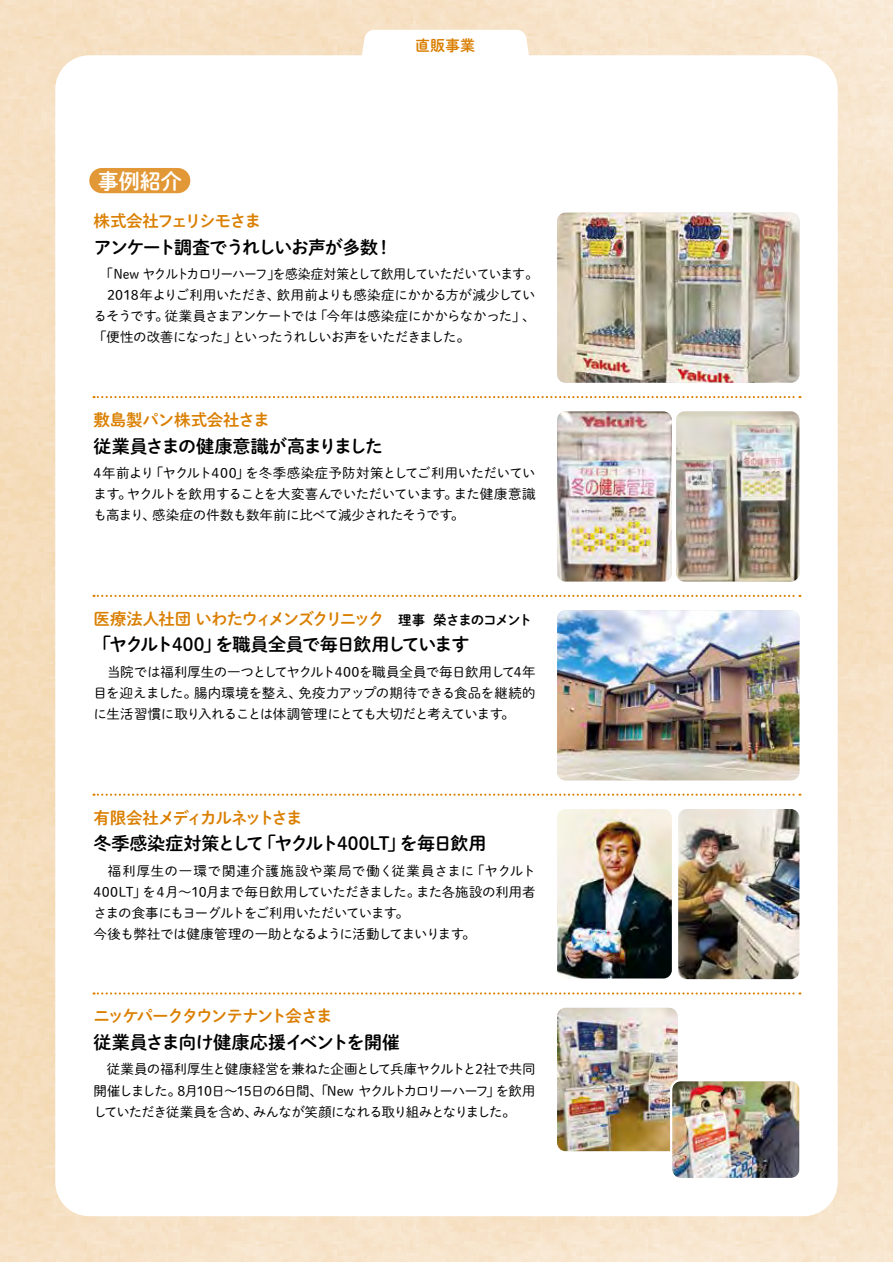
<style>
.page{position:relative;width:893px;height:1263px;background:#fff}
.page>*{position:absolute;margin:0;border:0;box-sizing:border-box;transform-origin:0 0}
.t1{font:21px "Shuei M Go Std B";color:#fff}
.t2{font:18px "Shuei M Go Std B";letter-spacing:-.065em;color:#000}
.t3{font:18px "Shuei M Go Std B";letter-spacing:-.04em;color:#000}
.t4{font:16.5px "Shuei M Go Std B";letter-spacing:-.08em;color:#da7f00}
.t5{font:16.5px "Shuei M Go Std B";letter-spacing:-.11em;color:#da7f00}
.t6{font:16.5px "Shuei M Go Std B";letter-spacing:-.105em;color:#da7f00}
.t7{font:16.5px "Shuei M Go Std B";letter-spacing:-.015em;color:#da7f00}
.t8{font:15px "Shuei M Go Std B";color:#da7f00}
.t9{font:13.5px/21px "Shuei M Go Std L";letter-spacing:-.05em;color:#000;text-align:justify}
.t10{font:13.5px/21px "Shuei M Go Std L";letter-spacing:-.05em;color:#000;scale:.95 1}
.s1{font-size:13.5px;color:#000}
</style>
<div class="page">
<img style="left:0;top:0;width:893px;height:1261px">
<div style="left:55px;top:55px;width:783px;height:1161px;background:#fff;border-radius:34px"></div>
<svg style="left:360px;top:30px;width:171px;height:26px"></svg>
<div style="left:89px;top:168px;width:101px;height:25px;background:#e29836;border-radius:13px"></div>
<img style="left:557px;top:213px;width:242px;height:170px">
<img style="left:557px;top:1008px;width:121px;height:143px">
<img style="left:672px;top:1081px;width:126px;height:96px">
<div style="left:670px;top:1079px;width:131px;height:101px;border:2px solid #fff;border-radius:10px"></div>
<img style="left:557px;top:610px;width:242px;height:170px">
<img style="left:557px;top:411px;width:115px;height:170px">
<img style="left:676px;top:411px;width:123px;height:170px">
<img style="left:557px;top:809px;width:115px;height:169px">
<img style="left:678px;top:809px;width:121px;height:170px">
<svg style="left:94px;top:396px;width:706px;height:2px"></svg>
<svg style="left:94px;top:595px;width:706px;height:2px"></svg>
<svg style="left:94px;top:794px;width:706px;height:2px"></svg>
<svg style="left:94px;top:992px;width:706px;height:2px"></svg>
<p class="t8" style="left:415px;top:35px;width:61px">直販事業</p>
<h1 class="t1" style="left:98px;top:165px;width:85px">事例紹介</h1>
<p class="t4" style="left:94px;top:209px;width:169px">株式会社フェリシモさま</p>
<h2 class="t2" style="left:94px;top:234px;width:301px">アンケート調査でうれしいお声が多数！</h2>
<p class="t10" style="left:94px;top:263px;width:469px;text-indent:7px">「New ヤクルトカロリーハーフ」を感染症対策として飲用していただいています。　2018年よりご利用いただき、飲用前よりも感染症にかかる方が減少しているそうです。従業員さまアンケートでは「今年は感染症にかからなかった」、「便性の改善になった」といったうれしいお声をいただきました。</p>
<p class="t7" style="left:94px;top:407px;width:178px">敷島製パン株式会社さま</p>
<h2 class="t3" style="left:94px;top:432px;width:291px">従業員さまの健康意識が高まりました</h2>
<p class="t9" style="left:94px;top:462px;width:444px">4年前より「ヤクルト400」を冬季感染症予防対策としてご利用いただいています。ヤクルトを飲用することを大変喜んでいただいています。また健康意識も高まり、感染症の件数も数年前に比べて減少されたそうです。</p>
<p class="t4" style="left:94px;top:606px;width:440px">医療法人社団いわたウィメンズクリニック<span class="s1">　理事榮さまのコメント</span></p>
<h2 class="t2" style="left:94px;top:631px;width:377px">「ヤクルト400」を職員全員で毎日飲用しています</h2>
<p class="t9" style="left:94px;top:661px;width:444px">　当院では福利厚生の一つとしてヤクルト400を職員全員で毎日飲用して4年目を迎えました。腸内環境を整え、免疫力アップの期待できる食品を継続的に生活習慣に取り入れることは体調管理にとても大切だと考えています。</p>
<p class="t6" style="left:94px;top:805px;width:211px">有限会社メディカルネットさま</p>
<h2 class="t2" style="left:94px;top:830px;width:395px">冬季感染症対策として「ヤクルト400LT」を毎日飲用</h2>
<p class="t9" style="left:94px;top:860px;width:444px;text-align:left">　福利厚生の一環で関連介護施設や薬局で働く従業員さまに「ヤクルト400LT」を４月～10月まで毎日飲用していただきました。また各施設の利用者さまの食事にもヨーグルトをご利用いただいています。<br>今後も弊社では健康管理の一助となるように活動してまいります。</p>
<p class="t5" style="left:94px;top:1004px;width:241px">ニッケパークタウンテナント会さま</p>
<h2 class="t2" style="left:94px;top:1029px;width:308px">従業員さま向け健康応援イベントを開催</h2>
<p class="t9" style="left:94px;top:1058px;width:444px">　従業員の福利厚生と健康経営を兼ねた企画として兵庫ヤクルトと2社で共同開催しました。8月10日～15日の6日間、「New ヤクルトカロリーハーフ」を飲用していただき従業員を含め、みんなが笑顔になれる取り組みとなりました。</p>
</div>
